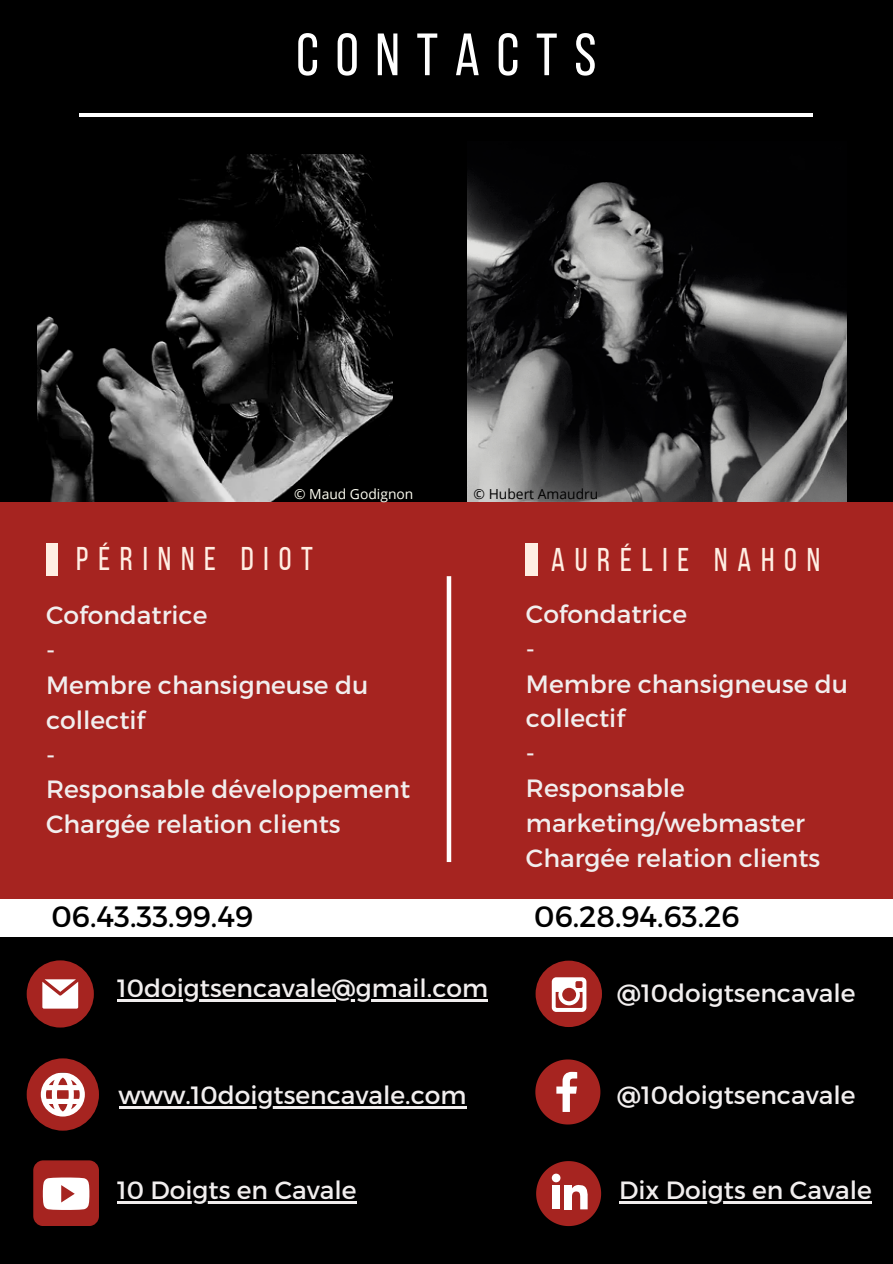
<style>
.page{position:relative;width:893px;height:1264px;background:#fff}
.page>*{position:absolute;margin:0;border:0;box-sizing:border-box;transform-origin:0 0}
.t1{font:59.55px "Bebas Neue";letter-spacing:.28em;color:#fff}
.t2{font:32.85px "Bebas Neue";letter-spacing:.3em;color:#ffeee3}
.t3{font:29.4px "Montserrat";color:#000}
.t4{font:24.9px/34.8px "Montserrat";color:#f1eeee}
.t5{font:13.8px "Open Sans";color:#000}
.t6{font:13.8px "Open Sans";color:#fffff4}
</style>
<div class="page">
<div style="left:0;top:0;width:892px;height:1263px;background:#000"></div>
<img style="left:467px;top:173px;width:379px;height:329px">
<img style="left:37px;top:155px;width:356px;height:347px">
<div style="left:0;top:502px;width:892px;height:432px;background:#a62420"></div>
<svg style="left:535px;top:1059px;width:65px;height:65px"></svg>
<div style="left:535px;top:960px;width:67px;height:67px;background:#a62420;border-radius:50%"></div>
<svg style="left:551px;top:977px;width:35px;height:34px"></svg>
<div style="left:46px;top:543px;width:11px;height:33px;background:#ffeee3"></div>
<hr style="left:79px;top:114px;width:734px;height:3px;background:#fff">
<div style="left:526px;top:543px;width:11px;height:33px;background:#ffeee3"></div>
<div style="left:33px;top:1160px;width:66px;height:65px;background:#a62420;border-radius:10px"></div>
<svg style="left:43px;top:1177px;width:46px;height:32px"></svg>
<svg style="left:536px;top:1161px;width:65px;height:64px"></svg>
<div style="left:0;top:899px;width:892px;height:37px;background:#fff"></div>
<div style="left:446px;top:576px;width:5px;height:286px;background:#fff"></div>
<svg style="left:27px;top:960px;width:67px;height:67px"></svg>
<svg style="left:27px;top:1058px;width:72px;height:72px"></svg>
<hr style="left:119px;top:1105px;width:347px;height:3px;background:#f1eeee">
<hr style="left:117px;top:1201px;width:239px;height:2px;background:#f1eeee">
<hr style="left:619px;top:1201px;width:252px;height:2px;background:#f1eeee">
<hr style="left:117px;top:999px;width:371px;height:2px;background:#f1eeee">
<p class="t1" style="left:296px;top:30px;width:301px">CONTACTS</p>
<p class="t6" style="left:294px;top:484px;width:121px">© Maud Godignon</p>
<p class="t5" style="left:473px;top:484px;width:126px">© Hubert Amaudru</p>
<p class="t2" style="left:76px;top:545px;width:238px">PÉRINNE DIOT</p>
<p class="t4" style="left:46px;top:597px;width:163px">Cofondatrice</p>
<p class="t4" style="left:46px;top:631px;width:11px">-</p>
<p class="t4" style="left:46px;top:666px;width:324px">Membre chansigneuse du collectif</p>
<p class="t4" style="left:46px;top:736px;width:11px">-</p>
<p class="t4" style="left:46px;top:771px;width:365px">Responsable développement</p>
<p class="t4" style="left:46px;top:805px;width:296px">Chargée relation clients</p>
<p class="t2" style="left:551px;top:546px;width:271px">AURÉLIE NAHON</p>
<p class="t4" style="left:526px;top:595px;width:163px">Cofondatrice</p>
<p class="t4" style="left:526px;top:630px;width:11px">-</p>
<p class="t4" style="left:526px;top:665px;width:324px">Membre chansigneuse du collectif</p>
<p class="t4" style="left:526px;top:734px;width:11px">-</p>
<p class="t4" style="left:526px;top:769px;width:280px">Responsable marketing/webmaster</p>
<p class="t4" style="left:526px;top:839px;width:296px">Chargée relation clients</p>
<p class="t3" style="left:52px;top:897px;width:203px">06.43.33.99.49</p>
<p class="t3" style="left:534px;top:897px;width:207px">06.28.94.63.26</p>
<p class="t4" style="left:117px;top:969px;width:372px">10doigtsencavale@gmail.com</p>
<p class="t4" style="left:119px;top:1076px;width:349px">www.10doigtsencavale.com</p>
<p class="t4" style="left:616px;top:974px;width:240px">@10doigtsencavale</p>
<p class="t4" style="left:616px;top:1076px;width:240px">@10doigtsencavale</p>
<p class="t4" style="left:117px;top:1171px;width:241px">10 Doigts en Cavale</p>
<p class="t4" style="left:619px;top:1171px;width:254px">Dix Doigts en Cavale</p>
</div>
